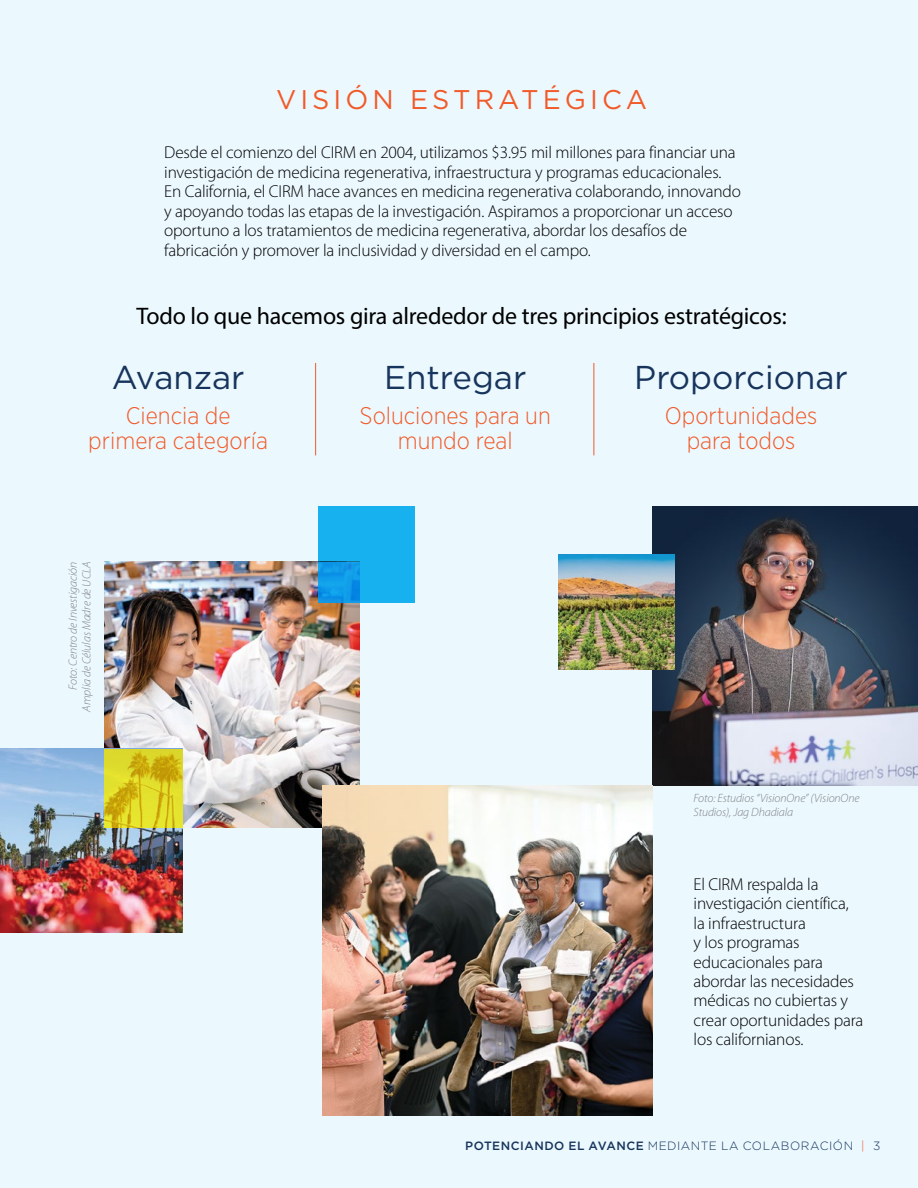
<style>
.page{position:relative;width:918px;height:1188px;background:#ebf8fe}
.page>*{position:absolute;margin:0;border:0;box-sizing:border-box;transform-origin:0 0}
.t1{font:33px "Gotham";color:#17345c}
.t2{font:27px "Gotham";letter-spacing:.15em;color:#f15a29}
.t3{font:300 24px/25.5px "Gotham Narrow";color:#f15a29;text-align:center}
.t4{font:24px "Myriad Pro";letter-spacing:-.01em;color:#000}
.t5{font:300 17.25px/19.5px "Myriad Pro";letter-spacing:-.01em;color:#000}
.t6{font:italic 300 12px/13.5px "Myriad Pro";letter-spacing:-.01em;color:#808285;text-align:right}
.t7{font:300 12px "Gotham";letter-spacing:.04em;color:#17345c}
.s1{font-weight:500}
.s2{color:#f15a29}
</style>
<div class="page">
<hr style="left:315px;top:363px;width:1px;height:92px;background:#f15a29">
<hr style="left:594px;top:363px;width:1px;height:92px;background:#f15a29">
<img style="left:104px;top:562px;width:256px;height:265px">
<img style="left:0;top:749px;width:183px;height:183px">
<svg style="left:319px;top:506px;width:96px;height:96px;fill:#17b1ef"></svg>
<svg style="left:104px;top:749px;width:79px;height:78px"></svg>
<img style="left:652px;top:506px;width:266px;height:279px">
<img style="left:559px;top:554px;width:116px;height:116px">
<img style="left:322px;top:785px;width:330px;height:330px">
<h2 class="t2" style="left:276px;top:82px;width:373px">VISIÓN ESTRATÉGICA</h2>
<p class="t5" style="left:164px;top:143px;width:578px">Desde el comienzo del CIRM en 2004, utilizamos $3.95 mil millones para financiar una investigación de medicina regenerativa, infraestructura y programas educacionales.<br>En California, el CIRM hace avances en medicina regenerativa colaborando, innovando y apoyando todas las etapas de la investigación. Aspiramos a proporcionar un acceso oportuno a los tratamientos de medicina regenerativa, abordar los desafíos de fabricación y promover la inclusividad y diversidad en el campo.</p>
<p class="t4" style="left:137px;top:301px;width:652px">Todo lo que hacemos gira alrededor de tres principios estratégicos:</p>
<p class="t1" style="left:112px;top:357px;width:134px">Avanzar</p>
<p class="t3" style="left:88px;top:402px;width:181px">Ciencia de primera categoría</p>
<p class="t1" style="left:634px;top:357px;width:215px">Proporcionar</p>
<p class="t3" style="left:665px;top:402px;width:154px">Oportunidades para todos</p>
<p class="t1" style="left:384px;top:357px;width:144px">Entregar</p>
<p class="t3" style="left:360px;top:402px;width:193px">Soluciones para un mundo real</p>
<p class="t6" style="left:67px;top:712px;width:152px;rotate:-90deg">Foto: Centro de Investigación<br>Amplia de Células Madre de UCLA</p>
<p class="t6" style="left:694px;top:792px;width:167px;text-align:left">Foto: Estudios “VisionOne” (VisionOne<br>Studios), Jag Dhadiala</p>
<p class="t5" style="left:694px;top:874px;width:171px">El CIRM respalda la investigación científica, la infraestructura<br>y los programas educacionales para abordar las necesidades médicas no cubiertas y crear oportunidades para los californianos.</p>
<p class="t7" style="left:465px;top:1138px;width:417px"><span class="s1">POTENCIANDO EL AVANCE</span> MEDIANTE LA COLABORACIÓN <span class="s2">|</span> 3</p>
</div>
